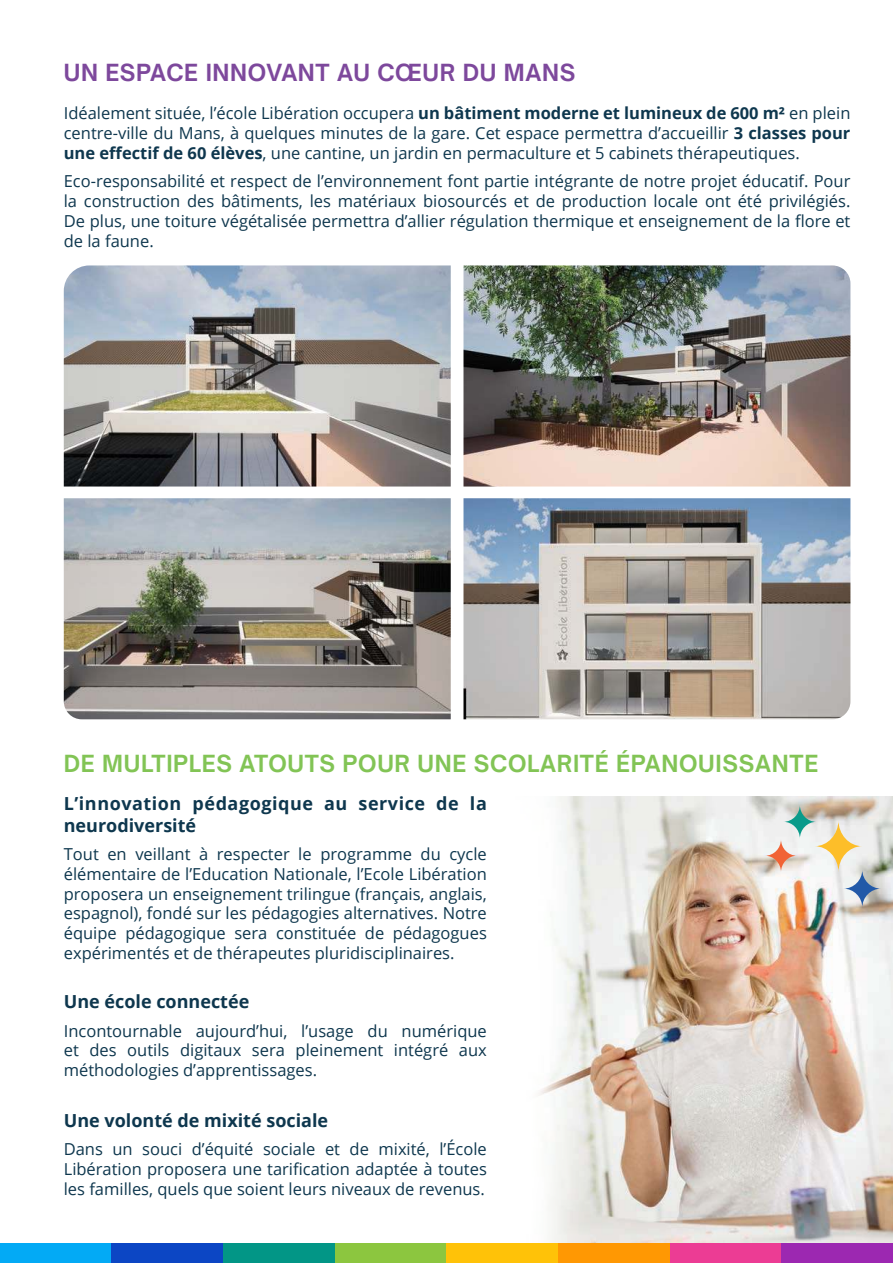
<style>
.page{position:relative;width:893px;height:1263px;background:#fff}
.page>*{position:absolute;margin:0;border:0;box-sizing:border-box;transform-origin:0 0}
.t1{font:700 22.5px "Open Sauce Sans";letter-spacing:.03em;color:#82c455}
.t2{font:700 22.5px "Open Sauce Sans";letter-spacing:.03em;color:#7d489c}
.t3{font:700 18px/21.6px "Open Sans";letter-spacing:.03em;color:#0e374e}
.t4{font:700 18px "Open Sans";color:#0e374e}
.t5{font:16.5px/19.8px "Open Sans";color:#0e374e;text-align:justify}
.s1{font-weight:700}
</style>
<div class="page">
<div style="left:0;top:1244px;width:112px;height:19px;background:#03aaf5"></div>
<div style="left:223px;top:1244px;width:112px;height:19px;background:#029686"></div>
<div style="left:335px;top:1244px;width:111px;height:19px;background:#8cc63f"></div>
<div style="left:446px;top:1244px;width:112px;height:19px;background:#ffc208"></div>
<div style="left:558px;top:1244px;width:112px;height:19px;background:#ff9803"></div>
<div style="left:670px;top:1244px;width:111px;height:19px;background:#ec3c94"></div>
<div style="left:781px;top:1244px;width:112px;height:19px;background:#9c28b1"></div>
<div style="left:112px;top:1244px;width:111px;height:19px;background:#0c46c4"></div>
<img style="left:538px;top:796px;width:355px;height:447px">
<img style="left:64px;top:265px;width:387px;height:221px">
<img style="left:463px;top:265px;width:387px;height:221px">
<img style="left:64px;top:498px;width:387px;height:221px">
<img style="left:463px;top:498px;width:387px;height:221px">
<svg style="left:815px;top:820px;width:47px;height:52px;fill:#f0eded"></svg>
<svg style="left:783px;top:805px;width:33px;height:34px"></svg>
<svg style="left:843px;top:869px;width:38px;height:39px"></svg>
<svg style="left:765px;top:839px;width:32px;height:33px"></svg>
<h1 class="t2" style="left:64px;top:63px;width:513px">UN ESPACE INNOVANT AU CŒUR DU MANS</h1>
<p class="t5" style="left:64px;top:105px;width:788px">Idéalement située, l’école Libération occupera <span class="s1">un bâtiment moderne et lumineux de 600 m²</span> en plein centre-ville du Mans, à quelques minutes de la gare. Cet espace permettra d’accueillir <span class="s1">3 classes pour une effectif de 60 élèves</span>, une cantine, un jardin en permaculture et 5 cabinets thérapeutiques.</p>
<p class="t5" style="left:64px;top:171px;width:788px">Eco-responsabilité et respect de l’environnement font partie intégrante de notre projet éducatif. Pour la construction des bâtiments, les matériaux biosourcés et de production locale ont été privilégiés.<br>De plus, une toiture végétalisée permettra d’allier régulation thermique et enseignement de la flore et de la faune.</p>
<h1 class="t1" style="left:64px;top:755px;width:756px">DE MULTIPLES ATOUTS POUR UNE SCOLARITÉ ÉPANOUISSANTE</h1>
<p class="t3" style="left:64px;top:794px;width:425px">L’innovation pédagogique au service de la neurodiversité</p>
<p class="t5" style="left:64px;top:844px;width:425px">Tout en veillant à respecter le programme du cycle élémentaire de l’Education Nationale, l’Ecole Libération proposera un enseignement trilingue (français, anglais, espagnol), fondé sur les pédagogies alternatives. Notre équipe pédagogique sera constituée de pédagogues expérimentés et de thérapeutes pluridisciplinaires.</p>
<p class="t4" style="left:64px;top:994px;width:187px">Une école connectée</p>
<p class="t5" style="left:64px;top:1020px;width:425px">Incontournable aujourd’hui, l’usage du numérique et des outils digitaux sera pleinement intégré aux méthodologies d’apprentissages.</p>
<p class="t4" style="left:64px;top:1113px;width:266px">Une volonté de mixité sociale</p>
<p class="t5" style="left:64px;top:1139px;width:425px">Dans un souci d’équité sociale et de mixité, l’École Libération proposera une tarification adaptée à toutes les familles, quels que soient leurs niveaux de revenus.</p>
</div>
